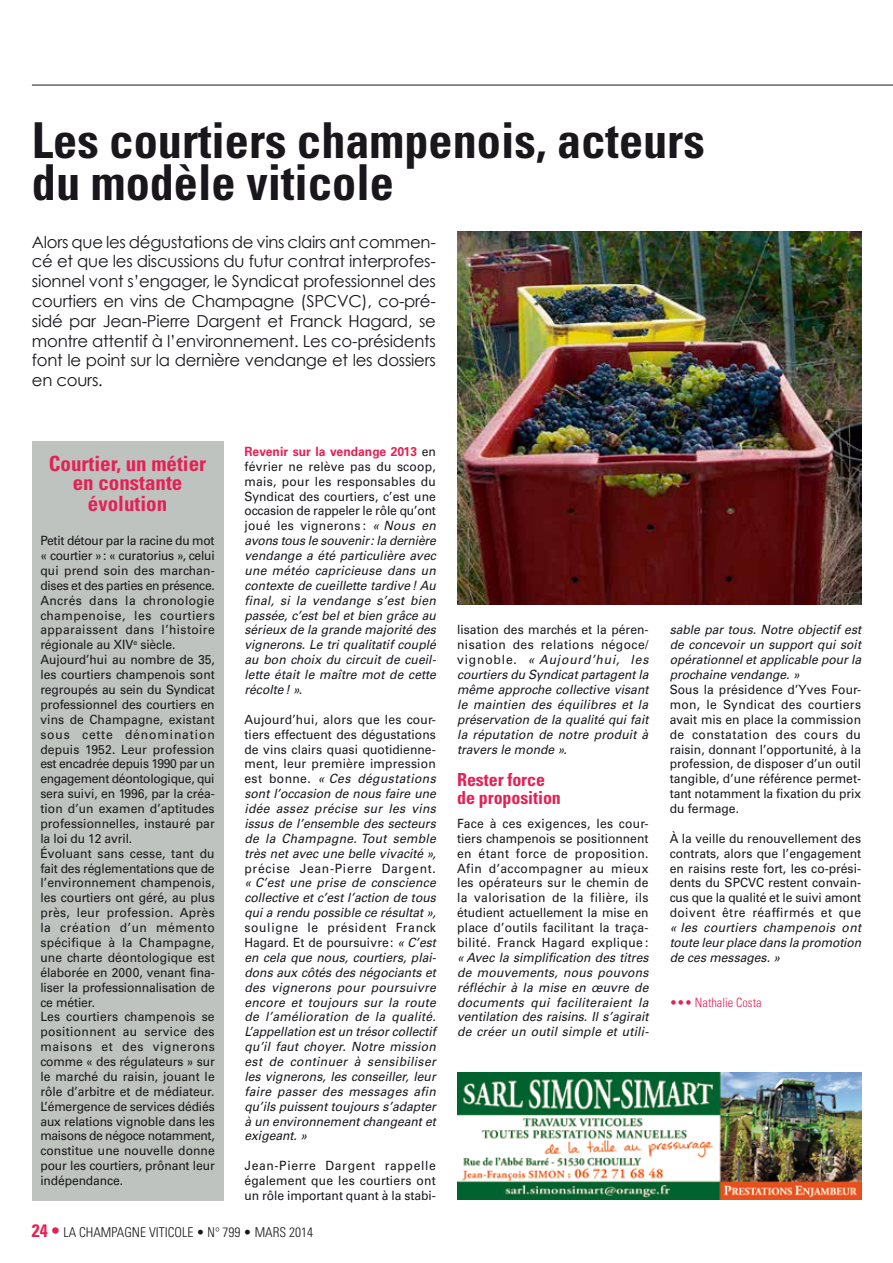
<style>
.page{position:relative;width:893px;height:1263px;background:#fff}
.page>*{position:absolute;margin:0;border:0;box-sizing:border-box;transform-origin:0 0}
.t1{font:700 condensed 49.5px/42px "Univers";color:#1a171c}
.t2{font:700 condensed 21px/20.2px "Univers";color:#e42155;text-align:center}
.t3{font:700 condensed 18px/18px "Univers";letter-spacing:-.005em;color:#e42155}
.t4{font:16.5px/19.8px "Century Gothic";letter-spacing:-.015em;color:#1a171c;text-align:justify}
.t5{font:300 condensed 13.5px "Univers";color:#1a171c}
.t6{font:12.75px/14.9px "Univers";color:#1a171c;text-align:justify;scale:.95 1}
.t7{font:italic 12.75px/14.9px "Univers";color:#1a171c;text-align:justify;scale:.95 1}
.t8{font:12.75px "Univers";letter-spacing:.06em;color:#1a171c;scale:.95 1}
.t9{font:300 condensed 12.75px "Univers";color:#e42155}
.s1{font-weight:700;font-style:normal;color:#e42155}
.s2{font-style:normal}
.s3{font-weight:700;font-size:18px;color:#e42155}
</style>
<div class="page">
<hr style="left:32px;top:85px;width:861px;height:1px;background:#1a171c">
<div style="left:32px;top:441px;width:191px;height:759px;background:#bec3bf"></div>
<img style="left:457px;top:232px;width:404px;height:373px">
<img style="left:457px;top:1072px;width:404px;height:128px">
<h1 class="t1" style="left:32px;top:119px;width:674px">Les courtiers champenois, acteurs du modèle viticole</h1>
<p class="t4" style="left:32px;top:232px;width:405px">Alors que les dégustations de vins clairs ant commen&shy;cé et que les discussions du futur contrat interprofes&shy;sionnel vont s’engager, le Syndicat professionnel des courtiers en vins de Champagne (SPCVC), co-pré&shy;sidé par Jean-Pierre Dargent et Franck Hagard, se montre attentif à l’environnement. Les co-présidents font le point sur la dernière vendange et les dossiers en cours.</p>
<h2 class="t2" style="left:49px;top:453px;width:159px">Courtier, un métier en constante évolution</h2>
<p class="t6" style="left:40px;top:533px;width:185px;text-align:left">Petit détour par la racine du mot « courtier »: « curatorius », celui qui prend soin des marchan&shy;dises et des parties en présence.<br>Ancrés dans la chronologie champenoise, les courtiers apparaissent dans l’histoire régionale au xiv<sup>e</sup> siècle.<br>Aujourd’hui au nombre de 35, les courtiers champenois sont regroupés au sein du Syndicat professionnel des courtiers en vins de Champagne, existant sous cette dénomination depuis 1952. Leur profession est encadrée depuis 1990 par un engagement déontologique, qui sera suivi, en 1996, par la créa&shy;tion d’un examen d’aptitudes professionnelles, instauré par la loi du 12 avril.<br>Évoluant sans cesse, tant du fait des réglementations que de l’environnement champenois, les courtiers ont géré, au plus près, leur profession. Après la création d’un mémento spécifique à la Champagne, une charte déontologique est élaborée en 2000, venant fina&shy;liser la professionnalisation de ce métier.<br>Les courtiers champenois se positionnent au service des maisons et des vignerons comme « des régulateurs » sur le marché du raisin, jouant le rôle d’arbitre et de médiateur.<br>L’émergence de services dédiés aux relations vignoble dans les maisons de négoce notamment, constitue une nouvelle donne pour les courtiers, prônant leur indépendance.</p>
<p class="t7" style="left:244px;top:444px;width:203px"><span class="s1">Revenir sur la vendange 2013</span> <span class="s2">en février ne relève pas du scoop, mais, pour les responsables du Syndicat des courtiers, c’est une occasion de rappeler le rôle qu’ont joué les vignerons :</span> « Nous en avons tous le souvenir: la dernière vendange a été particulière avec une météo capricieuse dans un contexte de cueillette tardive! Au final, si la vendange s’est bien passée, c’est bel et bien grâce au sérieux de la grande majorité des vignerons. Le tri qualitatif couplé au bon choix du circuit de cueil&shy;lette était le maître mot de cette récolte! ».</p>
<p class="t7" style="left:244px;top:712px;width:203px"><span class="s2">Aujourd’hui, alors que les cour&shy;tiers effectuent des dégustations de vins clairs quasi quotidienne&shy;ment, leur première impression est bonne.</span> « Ces dégustations sont l’occasion de nous faire une idée assez précise sur les vins issus de l’ensemble des secteurs de la Champagne. Tout semble très net avec une belle vivacité »,</p>
<p class="t8" style="left:244px;top:860px;width:203px">précise Jean-Pierre Dargent.</p>
<p class="t7" style="left:244px;top:875px;width:203px">« C’est une prise de conscience collective et c’est l’action de tous qui a rendu possible ce résultat »,</p>
<p class="t7" style="left:244px;top:920px;width:203px"><span class="s2">souligne le président Franck Hagard. Et de poursuivre:</span> « C’est en cela que nous, courtiers, plai&shy;dons aux côtés des négociants et des vignerons pour poursuivre encore et toujours sur la route de l’amélioration de la qualité.<br>L’appellation est un trésor collectif qu’il faut choyer. Notre mission est de continuer à sensibiliser les vignerons, les conseiller, leur faire passer des messages afin qu’ils puissent toujours s’adapter à un environnement changeant et exigeant. »</p>
<p class="t6" style="left:244px;top:1158px;width:203px">Jean-Pierre Dargent rappelle également que les courtiers ont un rôle important quant à la stabi-</p>
<p class="t5" style="left:32px;top:1224px;width:283px"><span class="s3">24 •</span> LA CHAMPAGNE VITICOLE • N° 799 • MARS 2014</p>
<p class="t7" style="left:457px;top:623px;width:203px"><span class="s2">lisation des marchés et la péren&shy;nisation des relations négoce/ vignoble.</span> « Aujourd’hui, les courtiers du Syndicat partagent la même approche collective visant le maintien des équilibres et la préservation de la qualité qui fait la réputation de notre produit à travers le monde ».</p>
<h3 class="t3" style="left:457px;top:771px;width:105px">Rester force de proposition</h3>
<p class="t6" style="left:457px;top:816px;width:203px">Face à ces exigences, les cour&shy;tiers champenois se positionnent en étant force de proposition.<br>Afin d’accompagner au mieux les opérateurs sur le chemin de la valorisation de la filière, ils étudient actuellement la mise en place d’outils facilitant la traça&shy;bilité. Franck Hagard explique :</p>
<p class="t7" style="left:457px;top:950px;width:203px">« Avec la simplification des titres de mouvements, nous pouvons réfléchir à la mise en œuvre de documents qui faciliteraient la ventilation des raisins. Il s’agirait de créer un outil simple et utili-</p>
<p class="t7" style="left:670px;top:623px;width:203px">sable par tous. Notre objectif est de concevoir un support qui soit opérationnel et applicable pour la prochaine vendange. »</p>
<p class="t6" style="left:670px;top:682px;width:203px">Sous la présidence d’Yves Four&shy;mon, le Syndicat des courtiers avait mis en place la commission de constatation des cours du raisin, donnant l’opportunité, à la profession, de disposer d’un outil tangible, d’une référence permet&shy;tant notamment la fixation du prix du fermage.</p>
<p class="t6" style="left:670px;top:831px;width:203px">À la veille du renouvellement des contrats, alors que l’engagement en raisins reste fort, les co-prési&shy;dents du SPCVC restent convain&shy;cus que la qualité et le suivi amont doivent être réaffirmés et que</p>
<p class="t7" style="left:670px;top:920px;width:203px">« les courtiers champenois ont toute leur place dans la promotion de ces messages. »</p>
<p class="t9" style="left:670px;top:994px;width:93px">••• Nathalie Costa</p>
</div>
